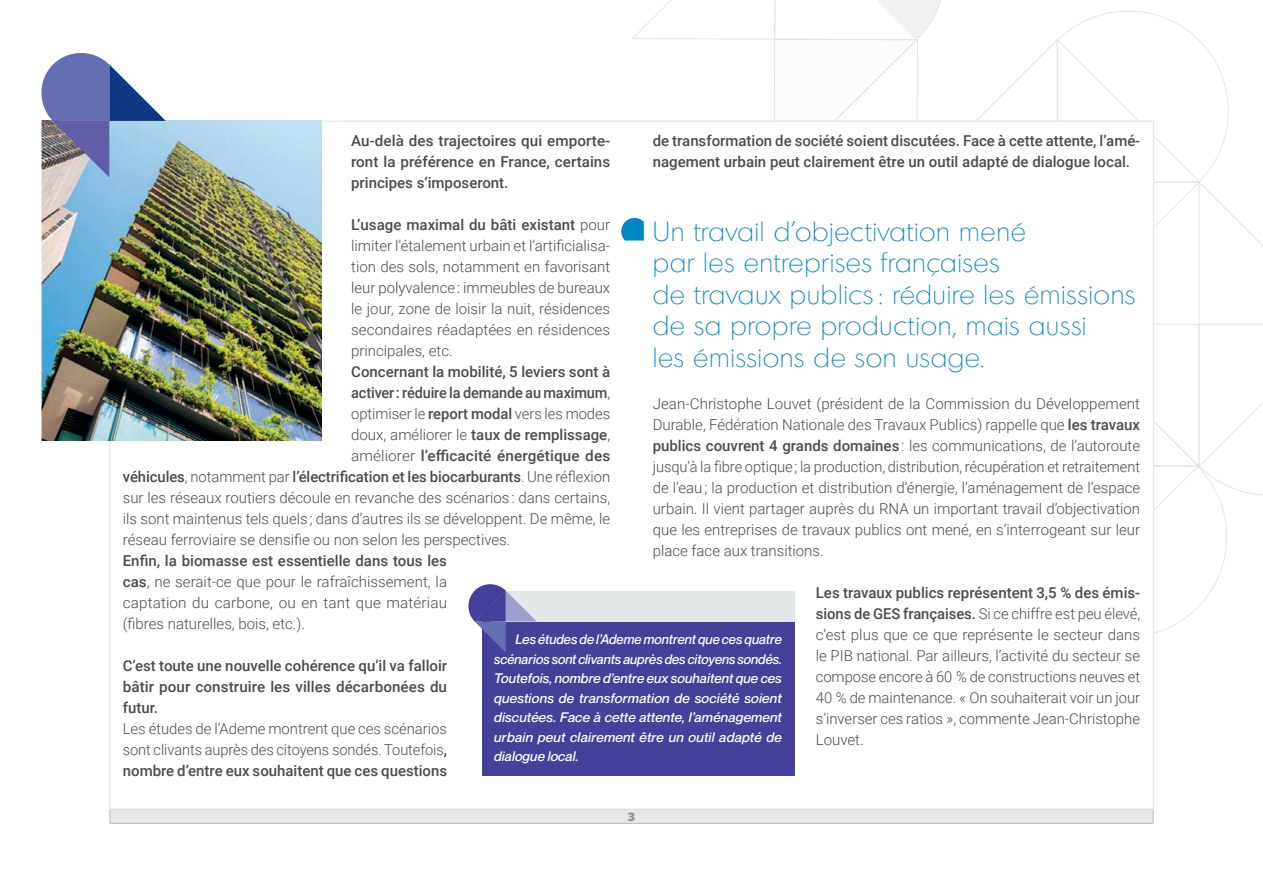
<style>
.page{position:relative;width:1263px;height:893px;background:#fff}
.page>*{position:absolute;margin:0;border:0;box-sizing:border-box;transform-origin:0 0}
.t1{font:200 27px/31.5px "Montreal";letter-spacing:.025em;color:#0087c1}
.t2{font:300 15px/21px "Roboto";color:#4b4c4d;text-align:justify}
.t3{font:500 15px/21px "Roboto";color:#4b4c4d;text-align:justify}
.t4{font:italic 500 13.5px/19.5px "Neue Montreal";letter-spacing:.02em;color:#fff;text-align:justify}
.t5{font:900 12px "Motiva Sans";color:#939598}
.s1{font-weight:500}
.s2{font-weight:300}
</style>
<div class="page">
<div style="left:109px;top:809px;width:1044px;height:15px;background:#e4e8e8;border:1px solid #b8b9bc"></div>
<img style="left:41px;top:121px;width:280px;height:319px">
<svg style="left:41px;top:53px;width:125px;height:124px"></svg>
<div style="left:482px;top:591px;width:312px;height:184px;background:#45419b"></div>
<div style="left:491px;top:591px;width:303px;height:30px;background:#e4e8e8"></div>
<svg style="left:468px;top:584px;width:69px;height:68px"></svg>
<svg style="left:620px;top:0;width:643px;height:788px"></svg>
<p class="t3" style="left:653px;top:129px;width:489px">de transformation de société soient discutées. Face à cette attente, l’amé&shy;nagement urbain peut clairement être un outil adapté de dialogue local.</p>
<p class="t3" style="left:351px;top:129px;width:261px">Au-delà des trajectoires qui emporte&shy;ront la préférence en France, certains principes s’imposeront.</p>
<p class="t2" style="left:351px;top:213px;width:261px"><span class="s1">L’usage maximal du bâti existant</span> pour limiter l’étalement urbain et l’artificialisa&shy;tion des sols, notamment en favorisant leur polyvalence : immeubles de bureaux le jour, zone de loisir la nuit, résidences secondaires réadaptées en résidences principales, etc.</p>
<p class="t3" style="left:351px;top:360px;width:261px">Concernant la mobilité, 5 leviers sont à</p>
<p class="t3" style="left:351px;top:381px;width:260px">activer : réduire la demande au maximum<span class="s2">,</span></p>
<p class="t2" style="left:351px;top:402px;width:260px">optimiser le <span class="s1">report modal</span> vers les modes</p>
<p class="t2" style="left:351px;top:423px;width:260px">doux, améliorer le <span class="s1">taux de remplissage</span>,</p>
<p class="t3" style="left:351px;top:444px;width:260px"><span class="s2">améliorer</span> l’efficacité énergétique des</p>
<p class="t3" style="left:123px;top:465px;width:489px">véhicules<span class="s2">, notamment par</span> l’électrification et les biocarburants<span class="s2">. Une réflexion</span></p>
<p class="t2" style="left:123px;top:486px;width:489px">sur les réseaux routiers découle en revanche des scénarios : dans certains,</p>
<p class="t2" style="left:123px;top:507px;width:489px">ils sont maintenus tels quels ; dans d’autres ils se développent. De même, le</p>
<p class="t2" style="left:123px;top:528px;width:389px">réseau ferroviaire se densifie ou non selon les perspectives.</p>
<p class="t2" style="left:123px;top:549px;width:326px"><span class="s1">Enfin, la biomasse est essentielle dans tous les cas</span>, ne serait-ce que pour le rafraîchissement, la captation du carbone, ou en tant que matériau (fibres naturelles, bois, etc.).</p>
<p class="t3" style="left:123px;top:654px;width:326px">C’est toute une nouvelle cohérence qu’il va falloir bâtir pour construire les villes décarbonées du futur.</p>
<p class="t2" style="left:123px;top:717px;width:326px">Les études de l’Ademe montrent que ces scénarios sont clivants auprès des citoyens sondés. Toutefois<span class="s1">, nombre d’entre eux souhaitent que ces questions</span></p>
<h1 class="t1" style="left:653px;top:215px;width:484px">Un travail d’objectivation mené<br>par les entreprises françaises<br>de travaux publics: réduire les émissions de sa propre production, mais aussi<br>les émissions de son usage.</h1>
<p class="t2" style="left:653px;top:392px;width:489px">Jean-Christophe Louvet (président de la Commission du Développement Durable, Fédération Nationale des Travaux Publics) rappelle que <span class="s1">les travaux publics couvrent 4 grands domaines</span> : les communications, de l’autoroute jusqu’à la fibre optique ; la production, distribution, récupération et retraitement de l’eau ; la production et distribution d’énergie, l’aménagement de l’espace urbain. Il vient partager auprès du RNA un important travail d’objectivation que les entreprises de travaux publics ont mené, en s’interrogeant sur leur place face aux transitions.</p>
<p class="t2" style="left:816px;top:581px;width:326px"><span class="s1">Les travaux publics représentent 3,5 % des émis&shy;sions de GES françaises.</span> Si ce chiffre est peu élevé, c’est plus que ce que représente le secteur dans le PIB national. Par ailleurs, l’activité du secteur se compose encore à 60 % de constructions neuves et 40 % de maintenance. « On souhaiterait voir un jour s’inverser ces ratios », commente Jean-Christophe Louvet.</p>
<p class="t4" style="left:494px;top:630px;width:289px;text-indent:21px">Les études de l’Ademe montrent que ces quatre scénarios sont clivants auprès des citoyens sondés.<br>Toutefois, nombre d’entre eux souhaitent que ces questions de transformation de société soient discutées. Face à cette attente, l’aménagement urbain peut clairement être un outil adapté de dialogue local.</p>
<p class="t5" style="left:628px;top:808px;width:9px">3</p>
</div>
